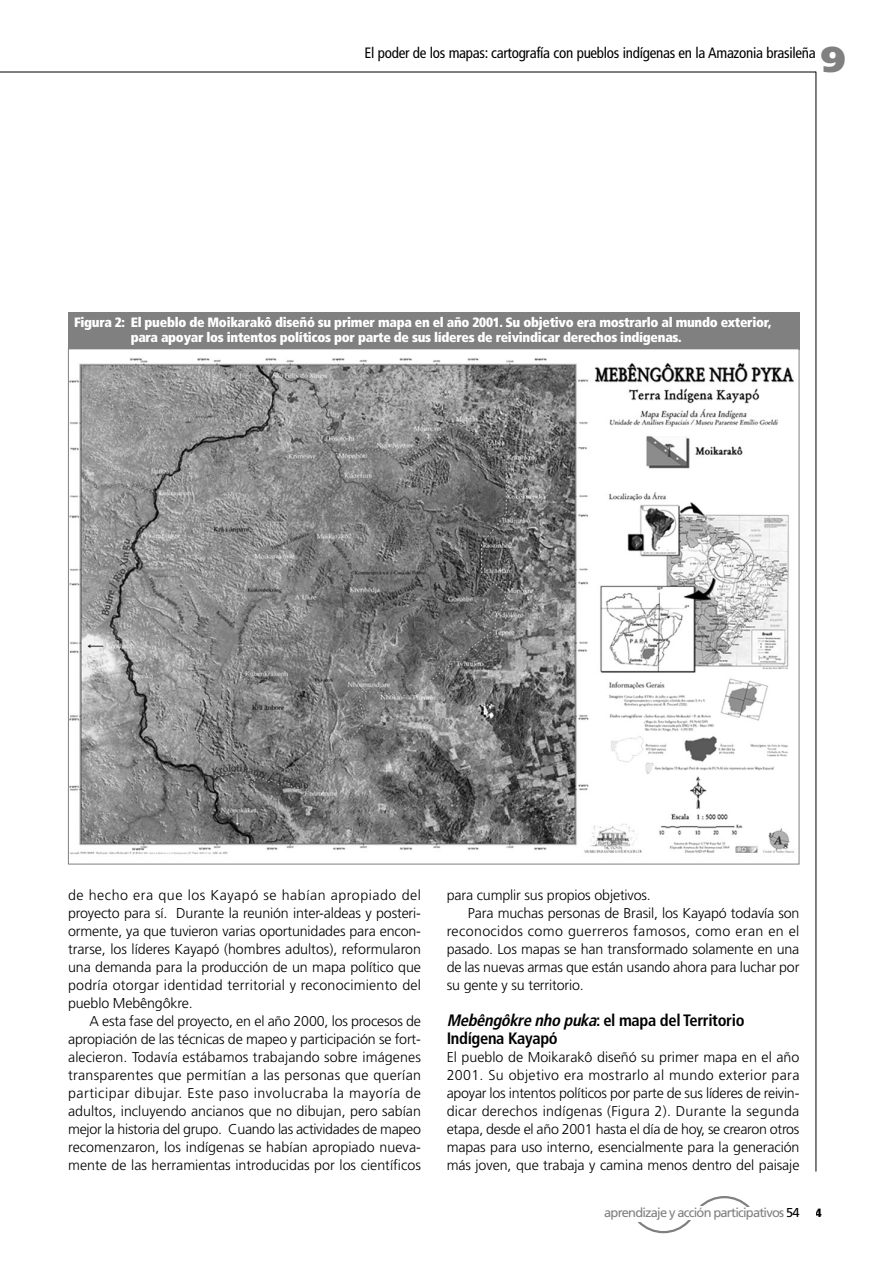
<style>
.page{position:relative;width:893px;height:1263px;background:#fff}
.page>*{position:absolute;margin:0;border:0;box-sizing:border-box;transform-origin:0 0}
.t1{font:900 36px "Frutiger";color:#808080}
.t2{font:700 condensed 16.5px/18px "Frutiger";letter-spacing:-.02em;color:#000}
.t3{font:condensed 15px "Frutiger";letter-spacing:-.02em;color:#000}
.t4{font:300 14.25px/18px "Frutiger";letter-spacing:-.01em;color:#000;text-align:justify}
.t5{font:300 14.25px "Frutiger";letter-spacing:.025em;color:#000}
.t6{font:900 condensed 13.5px/15px "Frutiger";letter-spacing:-.02em;color:#fff}
.t7{font:12.9px "Frutiger";letter-spacing:-.06em;color:#808080}
.s1{font-style:italic}
.s2{color:#000}
.s3{font-weight:900;font-stretch:condensed;font-size:12px;color:#000}
</style>
<div class="page">
<hr style="left:816px;top:72px;width:1px;height:1099px;background:#000">
<hr style="left:0;top:72px;width:816px;height:1px;background:#000">
<svg style="left:637px;top:1196px;width:113px;height:38px"></svg>
<div style="left:633px;top:1216px;width:11px;height:6px;background:#fff"></div>
<div style="left:68px;top:313px;width:731px;height:37px;background:#808080"></div>
<img style="left:70px;top:358px;width:724px;height:497px">
<p class="t3" style="left:364px;top:47px;width:453px">El poder de los mapas: cartografía con pueblos indígenas en la Amazonia brasileña</p>
<h1 class="t1" style="left:821px;top:45px;width:26px">9</h1>
<p class="t6" style="left:131px;top:316px;width:642px;text-indent:-57px">Figura 2: El pueblo de Moikarakô diseñó su primer mapa en el año 2001. Su objetivo era mostrarlo al mundo exterior, para apoyar los intentos políticos por parte de sus líderes de reivindicar derechos indígenas.</p>
<p class="t4" style="left:68px;top:887px;width:354px">de hecho era que los Kayapó se habían apropiado del proyecto para sí. Durante la reunión inter-aldeas y posteri&shy;ormente, ya que tuvieron varias oportunidades para encon&shy;trarse, los líderes Kayapó (hombres adultos), reformularon una demanda para la producción de un mapa político que podría otorgar identidad territorial y reconocimiento del pueblo Mebêngôkre.</p>
<p class="t4" style="left:68px;top:1013px;width:354px;text-indent:21px">A esta fase del proyecto, en el año 2000, los procesos de apropiación de las técnicas de mapeo y participación se fort&shy;alecieron. Todavía estábamos trabajando sobre imágenes transparentes que permitían a las personas que querían participar dibujar. Este paso involucraba la mayoría de adultos, incluyendo ancianos que no dibujan, pero sabían mejor la historia del grupo. Cuando las actividades de mapeo recomenzaron, los indígenas se habían apropiado nueva&shy;mente de las herramientas introducidas por los científicos</p>
<p class="t4" style="left:447px;top:887px;width:206px">para cumplir sus propios objetivos.</p>
<p class="t4" style="left:468px;top:905px;width:333px">Para muchas personas de Brasil, los Kayapó todavía son</p>
<p class="t5" style="left:447px;top:925px;width:354px">reconocidos como guerreros famosos, como eran en el</p>
<p class="t4" style="left:447px;top:941px;width:354px">pasado. Los mapas se han transformado solamente en una</p>
<p class="t4" style="left:447px;top:959px;width:354px">de las nuevas armas que están usando ahora para luchar por</p>
<p class="t4" style="left:447px;top:977px;width:139px">su gente y su territorio.</p>
<p class="t2" style="left:447px;top:1013px;width:299px"><span class="s1">Mebêngôkre nho puka</span>: el mapa del Territorio<br>Indígena Kayapó</p>
<p class="t4" style="left:447px;top:1049px;width:354px">El pueblo de Moikarakô diseñó su primer mapa en el año 2001. Su objetivo era mostrarlo al mundo exterior para apoyar los intentos políticos por parte de sus líderes de reivin&shy;dicar derechos indígenas (Figura 2). Durante la segunda etapa, desde el año 2001 hasta el día de hoy, se crearon otros mapas para uso interno, esencialmente para la generación más joven, que trabaja y camina menos dentro del paisaje</p>
<p class="t7" style="left:604px;top:1208px;width:219px">aprendizaje y acción participativos <span class="s2">54</span> <span class="s3">4</span></p>
</div>
